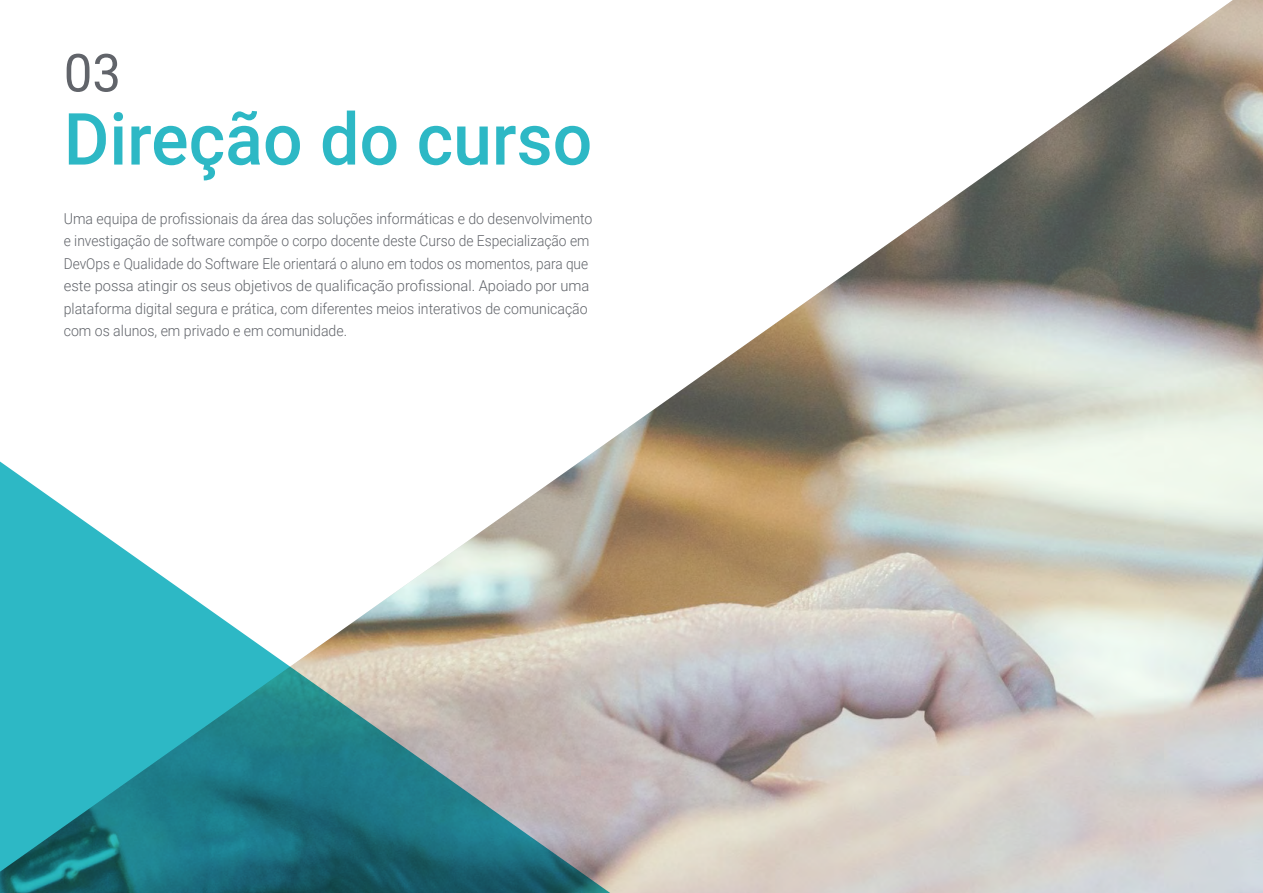
<style>
.page{position:relative;width:1263px;height:893px;background:#fff}
.page>*{position:absolute;margin:0;border:0;box-sizing:border-box;transform-origin:0 0}
.t1{font:500 72px "Roboto";color:#2db8c5}
.t2{font:52.5px "Roboto";color:#61646a}
.t3{font:300 15px/22.5px "Roboto";color:#61646a;scale:.94 1}
</style>
<div class="page">
<img style="left:602px;top:0;width:661px;height:893px">
<svg style="left:0;top:446px;width:640px;height:447px"></svg>
<h2 class="t2" style="left:64px;top:36px;width:59px">03</h2>
<h1 class="t1" style="left:64px;top:89px;width:530px">Direção do curso</h1>
<p class="t3" style="left:64px;top:207px;width:564px">Uma equipa de profissionais da área das soluções informáticas e do desenvolvimento e investigação de software compõe o corpo docente deste Curso de Especialização em DevOps e Qualidade do Software Ele orientará o aluno em todos os momentos, para que este possa atingir os seus objetivos de qualificação profissional. Apoiado por uma plataforma digital segura e prática, com diferentes meios interativos de comunicação com os alunos, em privado e em comunidade.</p>
</div>
